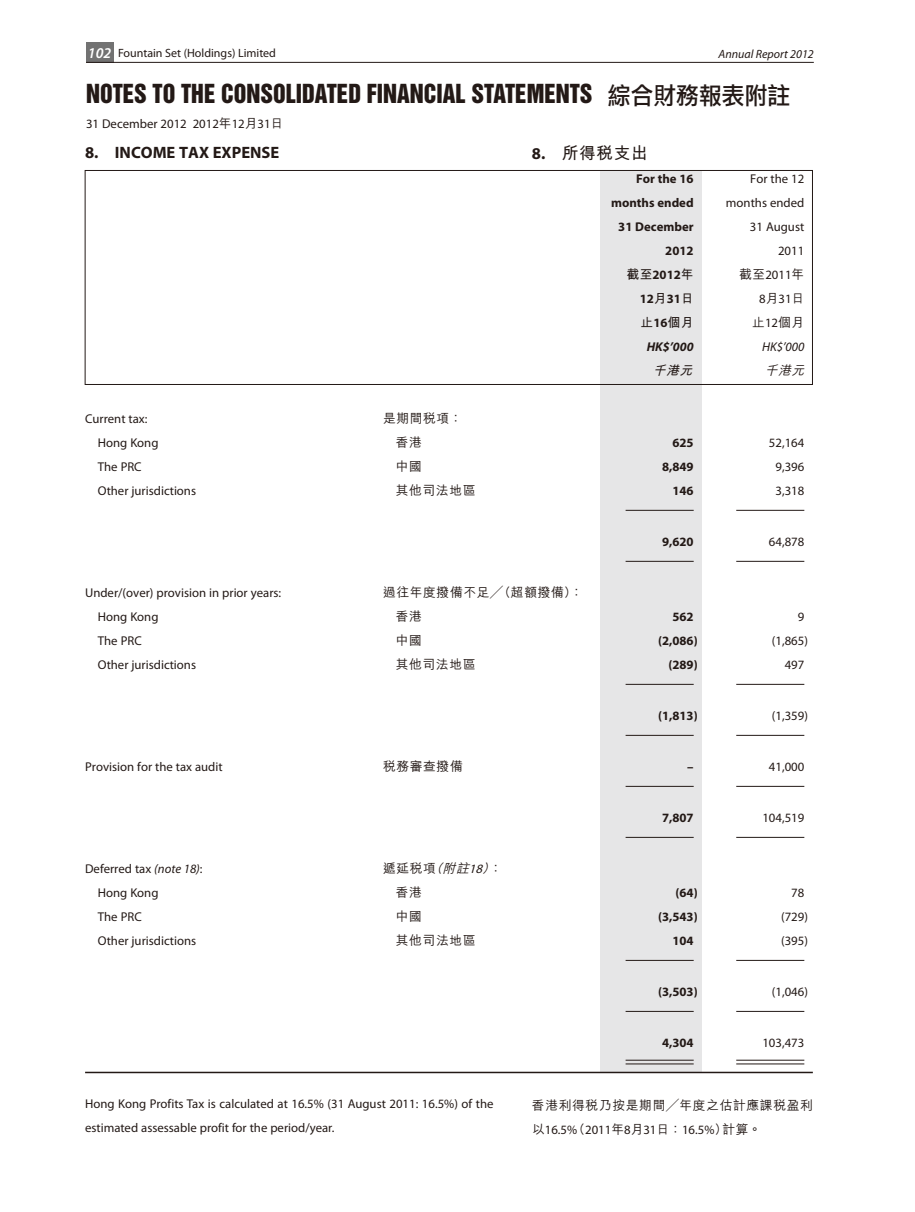
<style>
.page{position:relative;width:915px;height:1212px;background:#fff}
.page>*{position:absolute;margin:0;border:0;box-sizing:border-box;transform-origin:0 0}
.t1{font:24px "Helvetica Inserat LT Std";color:#231916;scale:.95 1}
.t2{font:700 16.5px "Myriad Pro";color:#231916}
.t3{font:700 16.5px "M Hei HK";letter-spacing:.05em;color:#231916}
.t4{font:12.75px/24px "Myriad Pro";color:#231916}
.t5{font:700 12.75px "Myriad Pro";color:#231916}
.t6{font:500 12.75px "M Hei HK";letter-spacing:.05em;color:#231916}
.t7{font:italic 700 12.75px "Myriad Pro";color:#231916}
.t8{font:italic 12.75px "Myriad Pro";color:#231916}
.t9{font:700 12.75px "M Hei HK";color:#231916}
.t10{font:italic 700 12.75px "M Hei HK";color:#231916}
.t11{font:italic 500 12.75px "M Hei HK";color:#231916}
.t12{font:12px "Myriad Pro";color:#231916}
.t13{font:italic 12px "Myriad Pro";color:#231916}
.s1{font-weight:600;font-style:italic;font-size:15px;color:#fff}
.s2{font-family:"DF Li Hei Std W5"}
.s3{font-family:"M Hei HK";font-weight:500}
.s4{font-family:"Myriad Pro"}
.s5{font-family:"M Hei HK"}
.s6{font-family:"Myriad Pro";font-weight:400}
.s7{font-style:italic}
.s8{font-family:"Myriad Pro";font-weight:400;font-style:italic}
</style>
<div class="page">
<div style="left:86px;top:42px;width:28px;height:20px;background:#727272"></div>
<hr style="left:86px;top:62px;width:727px;height:1px;background:#231916">
<div style="left:600px;top:170px;width:102px;height:902px;background:#e6e6e7"></div>
<hr style="left:625px;top:510px;width:68px;height:1px;background:#231916">
<hr style="left:736px;top:510px;width:68px;height:1px;background:#231916">
<hr style="left:625px;top:561px;width:68px;height:1px;background:#231916">
<hr style="left:736px;top:561px;width:68px;height:1px;background:#231916">
<hr style="left:625px;top:684px;width:68px;height:1px;background:#231916">
<hr style="left:736px;top:684px;width:68px;height:1px;background:#231916">
<hr style="left:625px;top:735px;width:68px;height:1px;background:#231916">
<hr style="left:736px;top:735px;width:68px;height:1px;background:#231916">
<hr style="left:625px;top:786px;width:68px;height:1px;background:#231916">
<hr style="left:736px;top:786px;width:68px;height:1px;background:#231916">
<hr style="left:625px;top:837px;width:68px;height:1px;background:#231916">
<hr style="left:736px;top:837px;width:68px;height:1px;background:#231916">
<hr style="left:625px;top:960px;width:68px;height:1px;background:#231916">
<hr style="left:736px;top:960px;width:68px;height:1px;background:#231916">
<hr style="left:625px;top:1011px;width:68px;height:1px;background:#231916">
<hr style="left:736px;top:1011px;width:68px;height:1px;background:#231916">
<hr style="left:625px;top:1060px;width:68px;height:1px;background:#231916">
<hr style="left:625px;top:1063px;width:68px;height:1px;background:#231916">
<hr style="left:736px;top:1060px;width:68px;height:1px;background:#231916">
<hr style="left:736px;top:1063px;width:68px;height:1px;background:#231916">
<hr style="left:85px;top:1072px;width:727px;height:1px;background:#231916">
<div style="left:85px;top:170px;width:727px;height:215px;border:1px solid #231916"></div>
<p class="t12" style="left:88px;top:45px;width:190px"><span class="s1">102</span> Fountain Set (Holdings) Limited</p>
<h1 class="t1" style="left:86px;top:80px;width:742px">NOTES TO THE CONSOLIDATED FINANCIAL STATEMENTS <span class="s2">綜合財務報表附註</span></h1>
<p class="t4" style="left:86px;top:111px;width:199px">31 December 2012 2012<span class="s3">年</span>12<span class="s3">月</span>31<span class="s3">日</span></p>
<p class="t13" style="left:718px;top:46px;width:97px">Annual Report 2012</p>
<p class="t2" style="left:85px;top:142px;width:196px">8. INCOME TAX EXPENSE</p>
<p class="t3" style="left:531px;top:141px;width:117px"><span class="s4">8.</span> 所得稅支出</p>
<p class="t5" style="left:635px;top:170px;width:59px">For the 16</p>
<p class="t4" style="left:750px;top:166px;width:56px">For the 12</p>
<p class="t5" style="left:611px;top:194px;width:84px">months ended</p>
<p class="t4" style="left:725px;top:190px;width:80px">months ended</p>
<p class="t5" style="left:618px;top:218px;width:77px">31 December</p>
<p class="t4" style="left:749px;top:214px;width:56px">31 August</p>
<p class="t5" style="left:665px;top:242px;width:30px">2012</p>
<p class="t4" style="left:777px;top:238px;width:28px">2011</p>
<p class="t5" style="left:626px;top:266px;width:69px"><span class="s5">截至</span>2012<span class="s5">年</span></p>
<p class="t4" style="left:739px;top:262px;width:67px"><span class="s3">截至</span>2011<span class="s3">年</span></p>
<p class="t5" style="left:639px;top:290px;width:55px">12<span class="s5">月</span>31<span class="s5">日</span></p>
<p class="t4" style="left:758px;top:286px;width:47px">8<span class="s3">月</span>31<span class="s3">日</span></p>
<p class="t9" style="left:640px;top:313px;width:55px">止<span class="s4">16</span>個月</p>
<p class="t6" style="left:752px;top:313px;width:53px">止<span class="s6">12</span>個月</p>
<p class="t7" style="left:646px;top:338px;width:48px">HK$’000</p>
<p class="t8" style="left:762px;top:339px;width:44px">HK$’000</p>
<p class="t10" style="left:652px;top:361px;width:45px">千港元</p>
<p class="t11" style="left:764px;top:361px;width:45px">千港元</p>
<p class="t4" style="left:85px;top:406px;width:64px">Current tax:</p>
<p class="t6" style="left:383px;top:409px;width:81px">是期間稅項：</p>
<p class="t4" style="left:98px;top:430px;width:62px">Hong Kong</p>
<p class="t6" style="left:395px;top:433px;width:28px">香港</p>
<p class="t5" style="left:672px;top:434px;width:23px">625</p>
<p class="t4" style="left:768px;top:430px;width:37px">52,164</p>
<p class="t4" style="left:98px;top:454px;width:45px">The PRC</p>
<p class="t6" style="left:395px;top:457px;width:28px">中國</p>
<p class="t5" style="left:661px;top:458px;width:33px">8,849</p>
<p class="t4" style="left:775px;top:454px;width:30px">9,396</p>
<p class="t4" style="left:98px;top:478px;width:100px">Other jurisdictions</p>
<p class="t6" style="left:395px;top:481px;width:81px">其他司法地區</p>
<p class="t5" style="left:672px;top:482px;width:23px">146</p>
<p class="t4" style="left:775px;top:478px;width:30px">3,318</p>
<p class="t5" style="left:661px;top:533px;width:33px">9,620</p>
<p class="t4" style="left:768px;top:529px;width:37px">64,878</p>
<p class="t4" style="left:85px;top:580px;width:197px">Under/(over) provision in prior years:</p>
<p class="t6" style="left:383px;top:583px;width:201px">過往年度撥備不足╱（超額撥備）：</p>
<p class="t4" style="left:98px;top:604px;width:62px">Hong Kong</p>
<p class="t6" style="left:395px;top:607px;width:28px">香港</p>
<p class="t5" style="left:672px;top:608px;width:23px">562</p>
<p class="t4" style="left:797px;top:604px;width:8px">9</p>
<p class="t4" style="left:98px;top:628px;width:45px">The PRC</p>
<p class="t6" style="left:395px;top:631px;width:28px">中國</p>
<p class="t5" style="left:657px;top:632px;width:41px">(2,086)</p>
<p class="t4" style="left:771px;top:628px;width:38px">(1,865)</p>
<p class="t4" style="left:98px;top:652px;width:100px">Other jurisdictions</p>
<p class="t6" style="left:395px;top:655px;width:81px">其他司法地區</p>
<p class="t5" style="left:668px;top:656px;width:31px">(289)</p>
<p class="t4" style="left:784px;top:652px;width:21px">497</p>
<p class="t5" style="left:657px;top:707px;width:41px">(1,813)</p>
<p class="t4" style="left:771px;top:703px;width:38px">(1,359)</p>
<p class="t4" style="left:85px;top:754px;width:139px">Provision for the tax audit</p>
<p class="t6" style="left:383px;top:757px;width:81px">稅務審查撥備</p>
<p class="t5" style="left:687px;top:758px;width:8px">–</p>
<p class="t4" style="left:768px;top:754px;width:37px">41,000</p>
<p class="t5" style="left:661px;top:809px;width:33px">7,807</p>
<p class="t4" style="left:762px;top:805px;width:43px">104,519</p>
<p class="t4" style="left:85px;top:856px;width:119px">Deferred tax <span class="s7">(note 18)</span>:</p>
<p class="t6" style="left:383px;top:859px;width:121px">遞延稅項<span class="s7">（附註</span><span class="s8">18</span><span class="s7">）</span>：</p>
<p class="t4" style="left:98px;top:880px;width:62px">Hong Kong</p>
<p class="t6" style="left:395px;top:883px;width:28px">香港</p>
<p class="t5" style="left:675px;top:884px;width:24px">(64)</p>
<p class="t4" style="left:791px;top:880px;width:15px">78</p>
<p class="t4" style="left:98px;top:904px;width:45px">The PRC</p>
<p class="t6" style="left:395px;top:907px;width:28px">中國</p>
<p class="t5" style="left:657px;top:908px;width:41px">(3,543)</p>
<p class="t4" style="left:780px;top:904px;width:28px">(729)</p>
<p class="t4" style="left:98px;top:928px;width:100px">Other jurisdictions</p>
<p class="t6" style="left:395px;top:931px;width:81px">其他司法地區</p>
<p class="t5" style="left:672px;top:932px;width:23px">104</p>
<p class="t4" style="left:780px;top:928px;width:28px">(395)</p>
<p class="t5" style="left:657px;top:983px;width:41px">(3,503)</p>
<p class="t4" style="left:771px;top:979px;width:38px">(1,046)</p>
<p class="t4" style="left:85px;top:1091px;width:410px">Hong Kong Profits Tax is calculated at 16.5% (31 August 2011: 16.5%) of the estimated assessable profit for the period/year.</p>
<p class="t5" style="left:661px;top:1034px;width:33px">4,304</p>
<p class="t4" style="left:762px;top:1030px;width:43px">103,473</p>
<p class="t6" style="left:531px;top:1096px;width:282px">香港利得稅乃按是期間╱年度之估計應課稅盈利</p>
<p class="t4" style="left:532px;top:1117px;width:231px"><span class="s3">以</span>16.5%<span class="s3">（</span>2011<span class="s3">年</span>8<span class="s3">月</span>31<span class="s3">日：</span>16.5%<span class="s3">）計算。</span></p>
</div>
